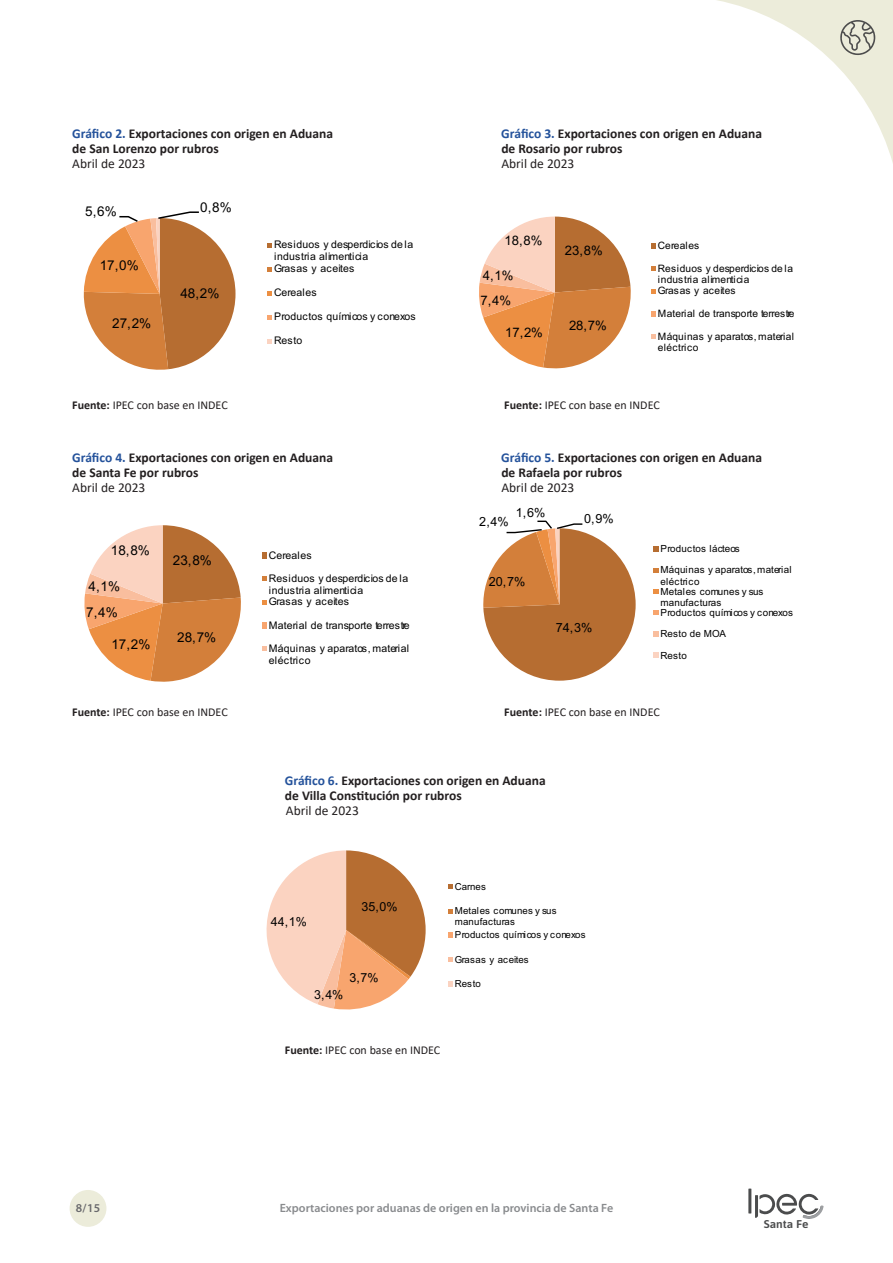
<style>
.page{position:relative;width:893px;height:1263px;background:#fff}
.page>*{position:absolute;margin:0;border:0;box-sizing:border-box;transform-origin:0 0}
.Texto{font:700 13.5px "Calibri";color:#231f20}
.Texto-2{font:13.5px "Calibri";color:#231f20}
.t1{font:13.5px "Arial";color:#000}
.t2{font:13.05px "Arial";color:#000}
.t3{font:12.6px "Arial";color:#000}
.t4{font:12.45px "Arial";color:#000}
.Texto-3{font:12px "Calibri";color:#231f20}
.t5{font:600 12px "Myriad Pro";color:#898b8e}
.t6{font:600 12px "Myriad Pro";color:#69696c}
.t7{font:600 11.25px "Asap";color:#4b4c4d;scale:1.06 1}
.t8{font:10.5px/12px "Arial";letter-spacing:.015em;color:#000}
.t9{font:10.2px/11.4px "Arial";letter-spacing:.015em;color:#000}
.t10{font:9.9px/21.3px "Arial";letter-spacing:.015em;color:#000}
.t11{font:9.75px/11.1px "Arial";letter-spacing:.015em;color:#000}
.s1{color:#24529b}
.s2{font-weight:700}
</style>
<div class="page">
<div style="left:70px;top:1190px;width:36px;height:37px;background:#ececda;border-radius:50%"></div>
<hr style="left:748px;top:1188px;width:3px;height:25px;background:#4b4c4d">
<svg style="left:755px;top:1193px;width:69px;height:26px"></svg>
<svg style="left:717px;top:0;width:176px;height:163px"></svg>
<svg style="left:84px;top:211px;width:151px;height:159px"></svg>
<svg style="left:267px;top:243px;width:5px;height:4px"></svg>
<svg style="left:267px;top:267px;width:5px;height:4px"></svg>
<svg style="left:267px;top:291px;width:5px;height:4px"></svg>
<svg style="left:267px;top:315px;width:5px;height:4px"></svg>
<svg style="left:267px;top:339px;width:5px;height:4px"></svg>
<svg style="left:479px;top:217px;width:152px;height:152px"></svg>
<svg style="left:652px;top:243px;width:4px;height:6px"></svg>
<svg style="left:652px;top:266px;width:4px;height:4px"></svg>
<svg style="left:652px;top:289px;width:4px;height:5px"></svg>
<svg style="left:652px;top:311px;width:4px;height:6px"></svg>
<svg style="left:652px;top:334px;width:4px;height:5px"></svg>
<svg style="left:84px;top:525px;width:157px;height:157px"></svg>
<svg style="left:262px;top:552px;width:5px;height:6px"></svg>
<svg style="left:262px;top:576px;width:5px;height:5px"></svg>
<svg style="left:262px;top:600px;width:5px;height:5px"></svg>
<svg style="left:262px;top:623px;width:5px;height:6px"></svg>
<svg style="left:262px;top:647px;width:5px;height:4px"></svg>
<svg style="left:483px;top:520px;width:153px;height:161px"></svg>
<svg style="left:653px;top:546px;width:6px;height:5px"></svg>
<svg style="left:653px;top:568px;width:6px;height:5px"></svg>
<svg style="left:653px;top:589px;width:6px;height:5px"></svg>
<svg style="left:653px;top:610px;width:6px;height:5px"></svg>
<svg style="left:653px;top:631px;width:6px;height:6px"></svg>
<svg style="left:653px;top:653px;width:6px;height:5px"></svg>
<svg style="left:266px;top:850px;width:160px;height:160px"></svg>
<svg style="left:448px;top:884px;width:5px;height:4px"></svg>
<svg style="left:448px;top:909px;width:5px;height:4px"></svg>
<svg style="left:448px;top:933px;width:5px;height:5px"></svg>
<svg style="left:448px;top:957px;width:5px;height:5px"></svg>
<svg style="left:448px;top:981px;width:5px;height:6px"></svg>
<p class="Texto" style="left:72px;top:124px;width:262px"><span class="s1">Gráfico 2.</span> Exportaciones con origen en Aduana</p>
<p class="Texto" style="left:501px;top:124px;width:262px"><span class="s1">Gráfico 3.</span> Exportaciones con origen en Aduana</p>
<p class="Texto" style="left:72px;top:139px;width:148px">de San Lorenzo por rubros</p>
<p class="Texto" style="left:501px;top:139px;width:123px">de Rosario por rubros</p>
<p class="Texto-2" style="left:72px;top:154px;width:75px">Abril de 2023</p>
<p class="Texto-2" style="left:501px;top:154px;width:75px">Abril de 2023</p>
<p class="t1" style="left:85px;top:202px;width:33px">5,6%</p>
<p class="t1" style="left:200px;top:198px;width:33px">0,8%</p>
<p class="t1" style="left:100px;top:256px;width:41px">17,0%</p>
<p class="t1" style="left:112px;top:314px;width:41px">27,2%</p>
<p class="t1" style="left:180px;top:284px;width:41px">48,2%</p>
<p class="t8" style="left:274px;top:238px;width:141px">Residuos y desperdicios de la industria alimenticia<br>Grasas y aceites</p>
<p class="t8" style="left:274px;top:286px;width:44px">Cereales</p>
<p class="t8" style="left:274px;top:310px;width:143px">Productos químicos y conexos</p>
<p class="t8" style="left:274px;top:334px;width:30px">Resto</p>
<p class="t2" style="left:505px;top:232px;width:39px">18,8%</p>
<p class="t9" style="left:658px;top:240px;width:43px">Cereales</p>
<p class="t9" style="left:658px;top:262px;width:137px">Residuos y desperdicios de la industria alimenticia<br>Grasas y aceites</p>
<p class="t9" style="left:658px;top:308px;width:138px">Material de transporte terrestre</p>
<p class="t9" style="left:658px;top:330px;width:138px">Máquinas y aparatos, material eléctrico</p>
<p class="t2" style="left:565px;top:241px;width:39px">23,8%</p>
<p class="t2" style="left:483px;top:267px;width:32px">4,1%</p>
<p class="t2" style="left:481px;top:292px;width:32px">7,4%</p>
<p class="t2" style="left:569px;top:316px;width:39px">28,7%</p>
<p class="t2" style="left:505px;top:323px;width:39px">17,2%</p>
<p class="Texto-3" style="left:72px;top:396px;width:157px"><span class="s2">Fuente:</span> IPEC con base en INDEC</p>
<p class="Texto-3" style="left:504px;top:396px;width:157px"><span class="s2">Fuente:</span> IPEC con base en INDEC</p>
<p class="Texto" style="left:72px;top:448px;width:262px"><span class="s1">Gráfico 4.</span> Exportaciones con origen en Aduana</p>
<p class="Texto" style="left:501px;top:448px;width:262px"><span class="s1">Gráfico 5.</span> Exportaciones con origen en Aduana</p>
<p class="Texto" style="left:72px;top:463px;width:128px">de Santa Fe por rubros</p>
<p class="Texto" style="left:501px;top:463px;width:122px">de Rafaela por rubros</p>
<p class="Texto-2" style="left:72px;top:478px;width:75px">Abril de 2023</p>
<p class="Texto-2" style="left:501px;top:478px;width:75px">Abril de 2023</p>
<p class="t1" style="left:111px;top:541px;width:41px">18,8%</p>
<p class="t8" style="left:269px;top:549px;width:44px">Cereales</p>
<p class="t8" style="left:269px;top:572px;width:141px">Residuos y desperdicios de la industria alimenticia<br>Grasas y aceites</p>
<p class="t8" style="left:269px;top:619px;width:142px">Material de transporte terrestre</p>
<p class="t8" style="left:269px;top:642px;width:142px">Máquinas y aparatos, material eléctrico</p>
<p class="t1" style="left:173px;top:551px;width:41px">23,8%</p>
<p class="t1" style="left:89px;top:577px;width:33px">4,1%</p>
<p class="t1" style="left:86px;top:602px;width:33px">7,4%</p>
<p class="t1" style="left:177px;top:628px;width:41px">28,7%</p>
<p class="t1" style="left:111px;top:635px;width:41px">17,2%</p>
<p class="t3" style="left:479px;top:513px;width:31px">2,4%</p>
<p class="t3" style="left:516px;top:504px;width:31px">1,6%</p>
<p class="t3" style="left:584px;top:510px;width:31px">0,9%</p>
<p class="t3" style="left:489px;top:573px;width:38px">20,7%</p>
<p class="t3" style="left:556px;top:619px;width:38px">74,3%</p>
<p class="t10" style="left:660px;top:538px;width:133px">Productos lácteos<br>Máquinas y aparatos, material</p>
<p class="t10" style="left:660px;top:576px;width:105px;line-height:10.1px">eléctrico<br>Metales comunes y sus</p>
<p class="t10" style="left:660px;top:597px;width:134px;line-height:10.1px">manufacturas<br>Productos químicos y conexos</p>
<p class="t10" style="left:660px;top:623px;width:67px">Resto de MOA<br>Resto</p>
<p class="Texto-3" style="left:72px;top:704px;width:157px"><span class="s2">Fuente:</span> IPEC con base en INDEC</p>
<p class="Texto-3" style="left:504px;top:704px;width:157px"><span class="s2">Fuente:</span> IPEC con base en INDEC</p>
<p class="Texto" style="left:285px;top:771px;width:262px"><span class="s1">Gráfico 6.</span> Exportaciones con origen en Aduana</p>
<p class="Texto" style="left:285px;top:786px;width:178px">de Villa Constitución por rubros</p>
<p class="Texto-2" style="left:286px;top:801px;width:75px">Abril de 2023</p>
<p class="t6" style="left:76px;top:1200px;width:26px">8/15</p>
<p class="t4" style="left:271px;top:913px;width:38px">44,1%</p>
<p class="t4" style="left:362px;top:898px;width:38px">35,0%</p>
<p class="t4" style="left:349px;top:969px;width:31px">3,7%</p>
<p class="t4" style="left:314px;top:986px;width:31px">3,4%</p>
<p class="t11" style="left:455px;top:880px;width:33px">Carnes</p>
<p class="t11" style="left:455px;top:905px;width:103px">Metales comunes y sus manufacturas</p>
<p class="t11" style="left:455px;top:929px;width:132px">Productos químicos y conexos</p>
<p class="t11" style="left:455px;top:953px;width:76px">Grasas y aceites</p>
<p class="t11" style="left:455px;top:978px;width:28px">Resto</p>
<p class="Texto-3" style="left:285px;top:1042px;width:157px"><span class="s2">Fuente:</span> IPEC con base en INDEC</p>
<p class="t5" style="left:280px;top:1200px;width:335px">Exportaciones por aduanas de origen en la provincia de Santa Fe</p>
<p class="t7" style="left:764px;top:1216px;width:44px">Santa Fe</p>
</div>
